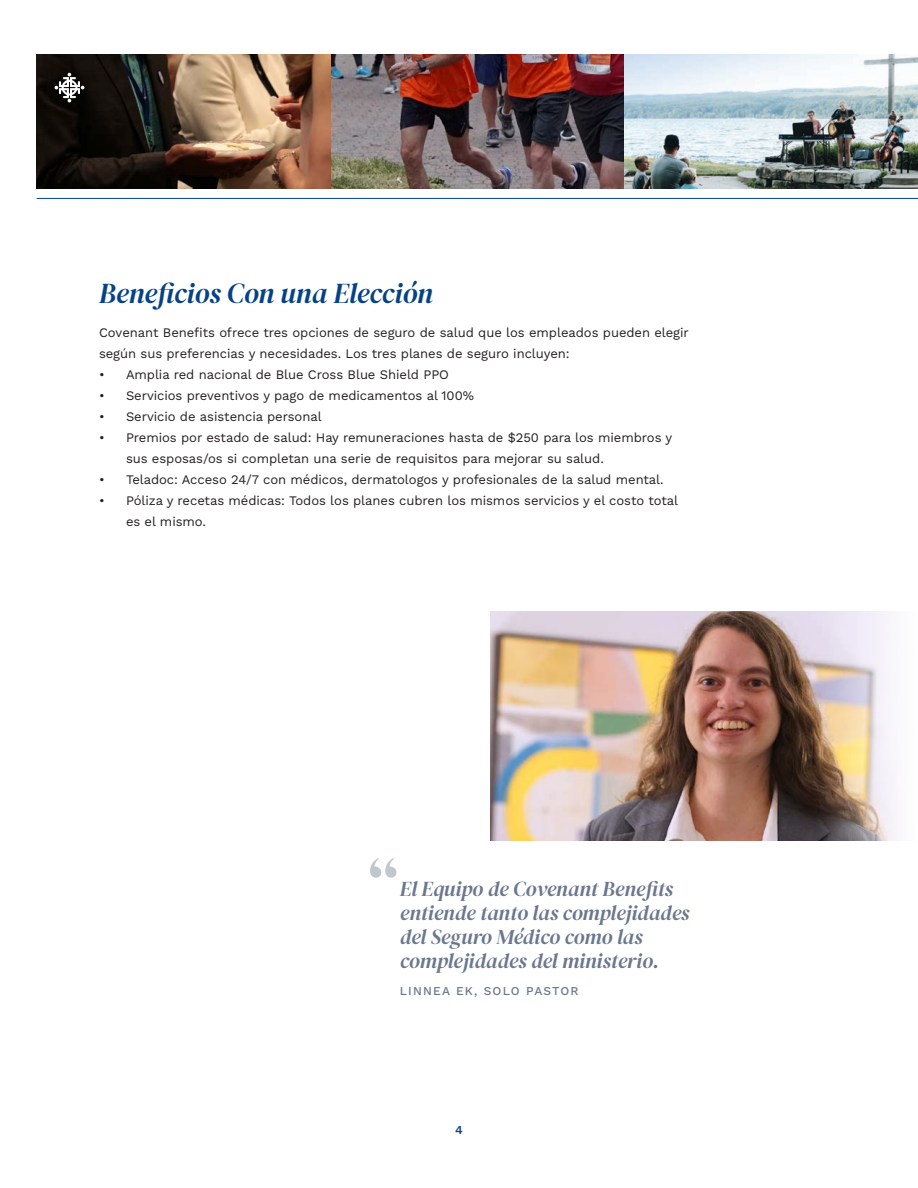
<style>
.page{position:relative;width:918px;height:1188px;background:#fff}
.page>*{position:absolute;margin:0;border:0;box-sizing:border-box;transform-origin:0 0}
.Chart{font:72px "DM Serif Display";color:#c0c7cf}
.Page_Title{font:italic 28.5px "DM Serif Display";letter-spacing:-.005em;color:#054286}
.Chart-2{font:italic 21px/24px "DM Serif Display";letter-spacing:-.005em;color:#6a778d}
.Body-1st_prgh_No_indent{font:13.05px/21px "Work Sans";letter-spacing:-.005em;color:#231f20}
.Chart-3{font:500 12px "Work Sans";letter-spacing:.1em;color:#6a778d}
.t1{font:600 12px "Work Sans";color:#054286}
</style>
<div class="page">
<hr style="left:37px;top:198px;width:881px;height:1px;background:#054286">
<img style="left:37px;top:55px;width:881px;height:134px">
<svg style="left:55px;top:73px;width:29px;height:29px"></svg>
<img style="left:490px;top:611px;width:407px;height:230px">
<p class="Page_Title" style="left:99px;top:277px;width:335px">Beneficios Con una Elección</p>
<p class="Body-1st_prgh_No_indent" style="left:99px;top:322px;width:591px">Covenant Benefits ofrece tres opciones de seguro de salud que los empleados pueden elegir según sus preferencias y necesidades. Los tres planes de seguro incluyen:</p>
<p class="Body-1st_prgh_No_indent" style="left:99px;top:364px;width:352px">• Amplia red nacional de Blue Cross Blue Shield PPO</p>
<p class="Body-1st_prgh_No_indent" style="left:99px;top:385px;width:376px">• Servicios preventivos y pago de medicamentos al 100%</p>
<p class="Body-1st_prgh_No_indent" style="left:99px;top:406px;width:224px">• Servicio de asistencia personal</p>
<p class="Body-1st_prgh_No_indent" style="left:126px;top:427px;width:548px;text-indent:-27px">• Premios por estado de salud: Hay remuneraciones hasta de $250 para los miembros y sus esposas/os si completan una serie de requisitos para mejorar su salud.</p>
<p class="Body-1st_prgh_No_indent" style="left:99px;top:469px;width:566px">• Teladoc: Acceso 24/7 con médicos, dermatologos y profesionales de la salud mental.</p>
<p class="Body-1st_prgh_No_indent" style="left:126px;top:490px;width:554px;text-indent:-27px">• Póliza y recetas médicas: Todos los planes cubren los mismos servicios y el costo total es el mismo.</p>
<p class="Chart" style="left:368px;top:845px;width:32px">“</p>
<p class="Chart-2" style="left:400px;top:878px;width:291px">El Equipo de Covenant Benefits entiende tanto las complejidades del Seguro Médico como las complejidades del ministerio.</p>
<p class="Chart-3" style="left:400px;top:982px;width:180px">LINNEA EK, SOLO PASTOR</p>
<p class="t1" style="left:455px;top:1121px;width:9px">4</p>
</div>
